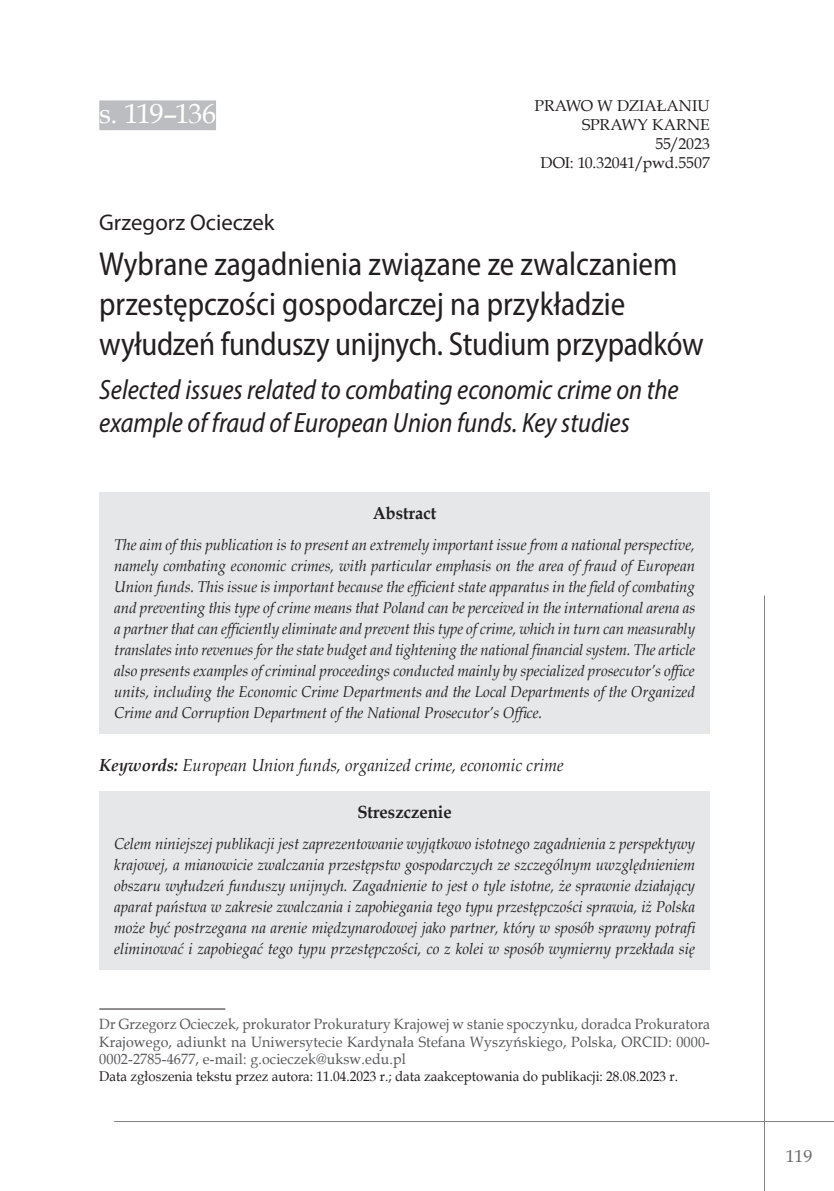
<style>
.page{position:relative;width:834px;height:1191px;background:#fff}
.page>*{position:absolute;margin:0;border:0;box-sizing:border-box;transform-origin:0 0}
.t1{font:semi-condensed 33.25px/39.9px "Myriad Pro";color:#231f20;scale:.95 1}
.t2{font:italic semi-condensed 28px/33.6px "Myriad Pro";color:#231f20;scale:.95 1}
.t3{font:28px "Book Antiqua";letter-spacing:-.045em;color:#fff}
.t4{font:22.75px "Myriad Pro";color:#231f20}
.t5{font:italic 17.5px "Book Antiqua";color:#231f20;scale:.95 1}
.t6{font:700 17.5px "Book Antiqua";color:#231f20;scale:.95 1}
.t7{font:17.5px "Book Antiqua";color:#69696c}
.t8{font:italic 15.75px/21px "Book Antiqua";color:#231f20;text-align:justify;scale:.95 1}
.t9{font:15.75px/18.9px "Book Antiqua";color:#231f20;text-align:right}
.t10{font:14.88px/17.5px "Book Antiqua";letter-spacing:.01em;color:#57585a;text-align:justify;scale:.93 1}
.t11{font:14px "Book Antiqua";color:#231f20;scale:.95 1}
.s1{font-weight:700}
</style>
<div class="page">
<hr style="left:114px;top:1121px;width:719px;height:1px;background:#808285">
<hr style="left:764px;top:595px;width:1px;height:596px;background:#808285">
<div style="left:99px;top:100px;width:117px;height:30px;background:#bcbdc0"></div>
<div style="left:99px;top:492px;width:610px;height:241px;background:#e6e7e9"></div>
<div style="left:99px;top:791px;width:610px;height:178px;background:#e6e7e9"></div>
<hr style="left:99px;top:1008px;width:126px;height:1px;background:#231f20">
<h2 class="t3" style="left:99px;top:94px;width:118px">s. 119–136</h2>
<p class="t9" style="left:534px;top:96px;width:177px">PRAWO W DZIAŁANIU<br>SPRAWY KARNE<br>55/2023<br>DOI: 10.32041/pwd.5507</p>
<h3 class="t4" style="left:99px;top:209px;width:177px">Grzegorz Ocieczek</h3>
<h1 class="t1" style="left:99px;top:244px;width:637px">Wybrane zagadnienia związane ze zwalczaniem przestępczości gospodarczej na przykładzie wyłudzeń funduszy unijnych. Studium przypadków</h1>
<h2 class="t2" style="left:99px;top:372px;width:611px">Selected issues related to combating economic crime on the example of fraud of European Union funds. Key studies</h2>
<p class="t6" style="left:372px;top:501px;width:69px">Abstract</p>
<p class="t8" style="left:114px;top:534px;width:613px">The aim of this publication is to present an extremely important issue from a national perspective, namely combating economic crimes, with particular emphasis on the area of fraud of European Union funds. This issue is important because the efficient state apparatus in the field of combating and preventing this type of crime means that Poland can be perceived in the international arena as a partner that can efficiently eliminate and prevent this type of crime, which in turn can measurably translates into revenues for the state budget and tightening the national financial system. The article also presents examples of criminal proceedings conducted mainly by specialized prosecutor’s office units, including the Economic Crime Departments and the Local Departments of the Organized Crime and Corruption Department of the National Prosecutor’s Office.</p>
<p class="t5" style="left:99px;top:752px;width:490px"><span class="s1">Keywords:</span> European Union funds, organized crime, economic crime</p>
<p class="t6" style="left:357px;top:800px;width:101px">Streszczenie</p>
<p class="t8" style="left:114px;top:833px;width:615px;text-align:left">Celem niniejszej publikacji jest zaprezentowanie wyjątkowo istotnego zagadnienia z perspektywy krajowej, a mianowicie zwalczania przestępstw gospodarczych ze szczególnym uwzględnieniem obszaru wyłudzeń funduszy unijnych. Zagadnienie to jest o tyle istotne, że sprawnie działający aparat państwa w zakresie zwalczania i zapobiegania tego typu przestępczości sprawia, iż Polska może być postrzegana na arenie międzynarodowej jako partner, który w sposób sprawny potrafi eliminować i zapobiegać tego typu przestępczości, co z kolei w sposób wymierny przekłada się</p>
<p class="t10" style="left:99px;top:1014px;width:658px">Dr Grzegorz Ocieczek, prokurator Prokuratury Krajowej w stanie spoczynku, doradca Prokuratora Krajowego, adiunkt na Uniwersytecie Kardynała Stefana Wyszyńskiego, Polska, ORCID: 0000- 0002-2785-4677, e-mail: g.ocieczek@uksw.edu.pl</p>
<p class="t11" style="left:99px;top:1066px;width:610px">Data zgłoszenia tekstu przez autora: 11.04.2023 r.; data zaakceptowania do publikacji: 28.08.2023 r.</p>
<p class="t7" style="left:785px;top:1144px;width:28px">119</p>
</div>
